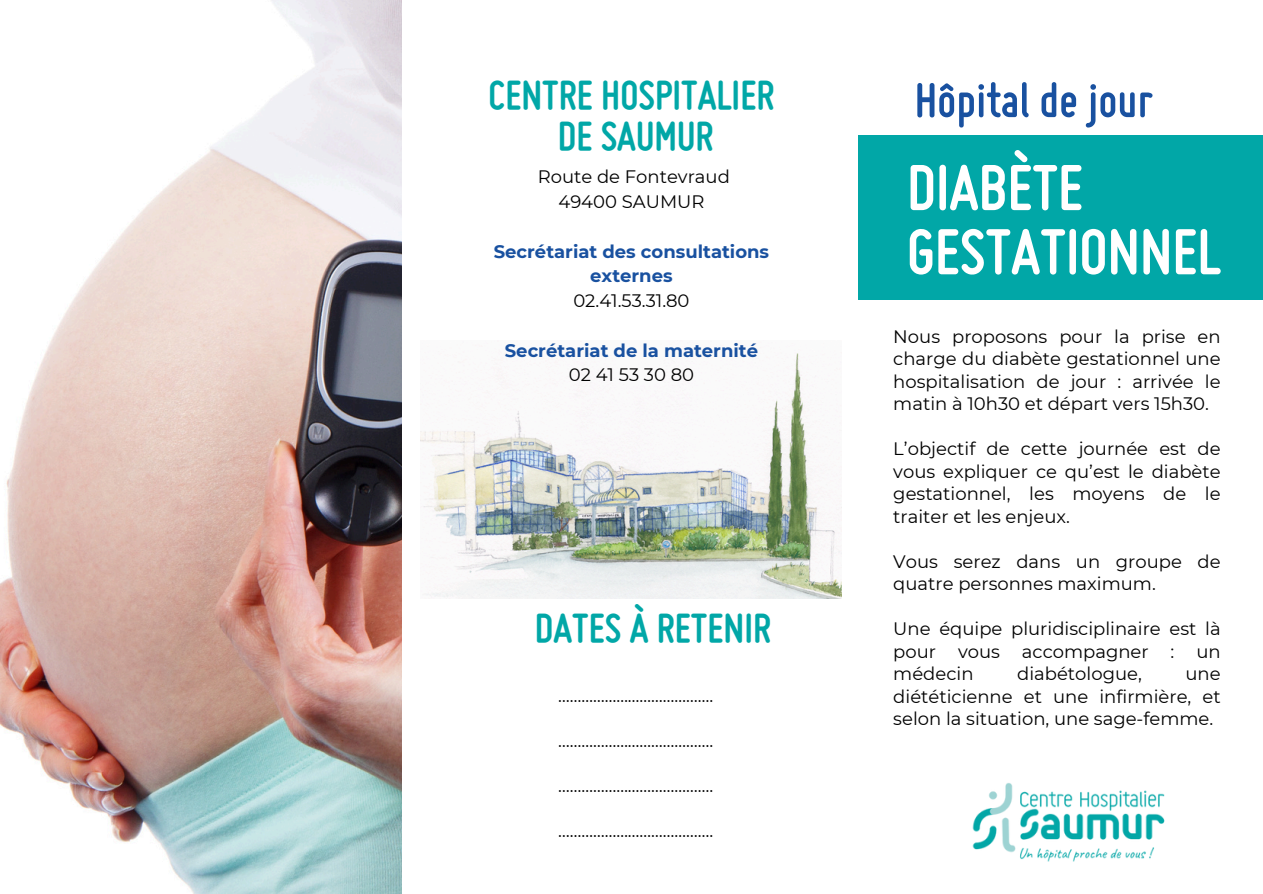
<style>
.page{position:relative;width:1263px;height:894px;background:#fff}
.page>*{position:absolute;margin:0;border:0;box-sizing:border-box;transform-origin:0 0}
.t1{font:700 67.5px/64.2px "Miso";color:#fff}
.t2{font:700 51px "Miso";color:#1951a0}
.t3{font:700 43.5px/40.5px "Miso";color:#01a7a7;text-align:center}
.t4{font:18px/22.5px "Montserrat";color:#000;text-align:justify}
.t5{font:700 18px/24.8px "Montserrat";color:#1951a0;text-align:center}
</style>
<div class="page">
<img style="left:0;top:0;width:402px;height:893px">
<div style="left:859px;top:135px;width:404px;height:164px;background:#01a7a7"></div>
<img style="left:421px;top:341px;width:421px;height:257px">
<img style="left:972px;top:783px;width:193px;height:79px">
<p class="t3" style="left:489px;top:79px;width:287px">CENTRE HOSPITALIER<br>DE SAUMUR</p>
<p class="t4" style="left:538px;top:165px;width:194px">Route de Fontevraud</p>
<p class="t4" style="left:558px;top:190px;width:147px">49400 SAUMUR</p>
<p class="t5" style="left:494px;top:238px;width:277px">Secrétariat des consultations externes</p>
<p class="t4" style="left:573px;top:289px;width:118px">02.41.53.31.80</p>
<h2 class="t5" style="left:505px;top:337px;width:255px">Secrétariat de la maternité</h2>
<h1 class="t4" style="left:569px;top:363px;width:127px">02 41 53 30 80</h1>
<p class="t3" style="left:535px;top:611px;width:238px">DATES À RETENIR</p>
<p class="t4" style="left:558px;top:683px;width:157px">………………………………….</p>
<p class="t4" style="left:558px;top:728px;width:157px">………………………………….</p>
<p class="t4" style="left:558px;top:773px;width:157px">………………………………….</p>
<p class="t4" style="left:558px;top:818px;width:157px">………………………………….</p>
<p class="t2" style="left:915px;top:82px;width:239px">Hôpital de jour</p>
<p class="t1" style="left:907px;top:161px;width:315px">DIABÈTE<br>GESTATIONNEL</p>
<p class="t4" style="left:893px;top:325px;width:329px">Nous proposons pour la prise en charge du diabète gestationnel une hospitalisation de jour : arrivée le matin à 10h30 et départ vers 15h30.</p>
<p class="t4" style="left:893px;top:437px;width:329px">L’objectif de cette journée est de vous expliquer ce qu’est le diabète gestationnel, les moyens de le traiter et les enjeux.</p>
<p class="t4" style="left:893px;top:550px;width:329px">Vous serez dans un groupe de quatre personnes maximum.</p>
<h3 class="t4" style="left:893px;top:617px;width:329px">Une équipe pluridisciplinaire est là pour vous accompagner : un médecin</h3>
<h3 class="t4" style="left:1017px;top:662px;width:126px">diabétologue,</h3>
<h3 class="t4" style="left:893px;top:662px;width:329px;text-indent:292px">une diététicienne et une infirmière, et selon la situation, une sage-femme.</h3>
</div>
